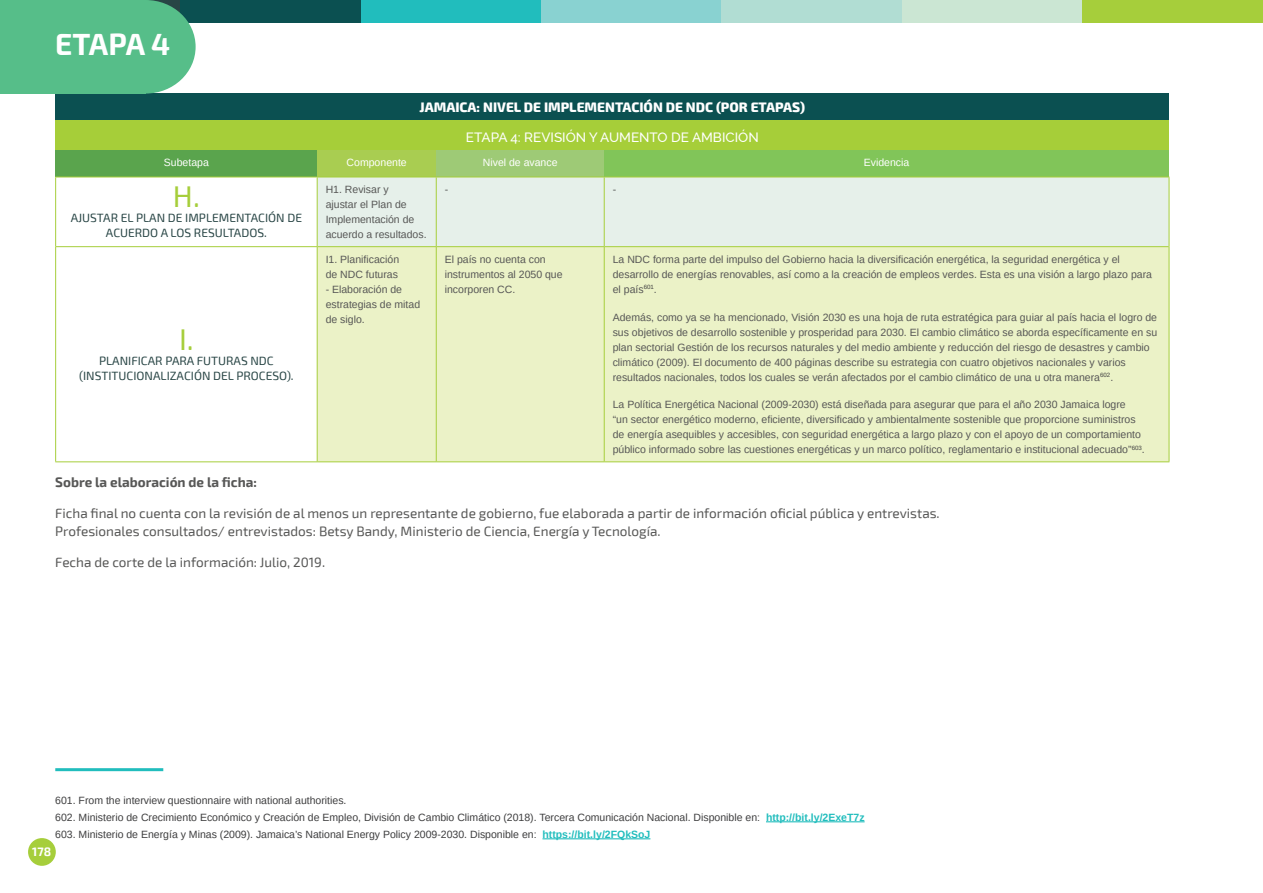
<style>
.page{position:relative;width:1263px;height:893px;background:#fff}
.page>*{position:absolute;margin:0;border:0;box-sizing:border-box;transform-origin:0 0}
._000etapas{font:700 30px "Exo 2";letter-spacing:-.015em;color:#fff}
.tex-intro-concep{font:30px "Exo 2";color:#a6ce3b}
.txt_parrafo{font:13.5px/18px "Exo 2";color:#575756}
._000tit_tabla_ficha{font:800 13.5px "Exo 2";color:#fff}
.tex-intro-concep-2{font:500 13.5px "Raleway";color:#fff}
.txt_parrafo-2{font:700 13.5px "Exo 2";color:#575756}
.tex-intro-concep-3{font:12px/15px "Exo 2";color:#284545;text-align:center}
.t1{font:700 12px "Exo 2";color:#fff}
._000text_tabla{font:10.5px/15px "Arimo";color:#575756}
._000nota_de_pie{font:10.5px "Arimo";color:#3e3e3f}
._000text_tabla-2{font:10.5px "Arimo";color:#fff}
.s1{font-weight:700;color:#21bdbd}
</style>
<div class="page">
<div style="left:0;top:0;width:180px;height:22px;background:#284545"></div>
<div style="left:180px;top:0;width:181px;height:22px;background:#0b5051"></div>
<div style="left:361px;top:0;width:180px;height:22px;background:#21bdbd"></div>
<div style="left:541px;top:0;width:181px;height:22px;background:#89d2d1"></div>
<div style="left:722px;top:0;width:180px;height:22px;background:#b1ddd3"></div>
<div style="left:902px;top:0;width:180px;height:22px;background:#cbe6d3"></div>
<div style="left:1082px;top:0;width:181px;height:22px;background:#a6ce3b"></div>
<div style="left:28px;top:838px;width:28px;height:28px;background:#a6ce3b;border-radius:50%"></div>
<div style="left:56px;top:94px;width:1113px;height:26px;background:#0b5051"></div>
<div style="left:56px;top:120px;width:1113px;height:30px;background:#a6ce39"></div>
<div style="left:56px;top:150px;width:261px;height:27px;background:#5aa44d"></div>
<div style="left:317px;top:150px;width:119px;height:27px;background:#a9cd51"></div>
<div style="left:436px;top:150px;width:168px;height:27px;background:#9eca76"></div>
<div style="left:604px;top:150px;width:565px;height:27px;background:#81c559"></div>
<svg style="left:56px;top:178px;width:261px;height:283px"></svg>
<div style="left:318px;top:178px;width:851px;height:68px;background:#e6f0ea"></div>
<div style="left:318px;top:247px;width:851px;height:214px;background:#ebf2c7"></div>
<hr style="left:55px;top:177px;width:262px;height:1px;background:#a6ce3b">
<hr style="left:55px;top:177px;width:1px;height:70px;background:#a6ce3b">
<hr style="left:55px;top:247px;width:1px;height:214px;background:#a6ce3b">
<hr style="left:56px;top:246px;width:262px;height:1px;background:#a6ce3b">
<hr style="left:55px;top:461px;width:262px;height:1px;background:#a6ce3b">
<hr style="left:317px;top:177px;width:1px;height:69px;background:#a6ce3b">
<hr style="left:317px;top:177px;width:119px;height:1px;background:#a6ce3b">
<hr style="left:436px;top:177px;width:168px;height:1px;background:#a6ce3b">
<hr style="left:604px;top:177px;width:565px;height:1px;background:#a6ce3b">
<hr style="left:436px;top:177px;width:1px;height:69px;background:#a6ce3b">
<hr style="left:604px;top:177px;width:1px;height:69px;background:#a6ce3b">
<hr style="left:1169px;top:177px;width:1px;height:70px;background:#a6ce3b">
<hr style="left:317px;top:247px;width:1px;height:214px;background:#a6ce3b">
<hr style="left:318px;top:246px;width:118px;height:1px;background:#a6ce3b">
<hr style="left:436px;top:246px;width:168px;height:1px;background:#a6ce3b">
<hr style="left:604px;top:246px;width:565px;height:1px;background:#a6ce3b">
<hr style="left:436px;top:247px;width:1px;height:214px;background:#a6ce3b">
<hr style="left:604px;top:247px;width:1px;height:214px;background:#a6ce3b">
<hr style="left:1169px;top:247px;width:1px;height:214px;background:#a6ce3b">
<hr style="left:317px;top:461px;width:119px;height:1px;background:#a6ce3b">
<hr style="left:436px;top:461px;width:168px;height:1px;background:#a6ce3b">
<hr style="left:604px;top:461px;width:565px;height:1px;background:#a6ce3b">
<hr style="left:55px;top:768px;width:108px;height:3px;background:#21bdbd">
<hr style="left:766px;top:821px;width:99px;height:1px;background:#21bdbd">
<hr style="left:542px;top:838px;width:108px;height:1px;background:#21bdbd">
<div style="left:0;top:0;width:146px;height:94px;background:#56be89"></div>
<div style="left:96px;top:0;width:100px;height:94px;background:#56be89;border-radius:50%"></div>
<p class="_000etapas" style="left:55px;top:27px;width:116px">ETAPA 4</p>
<p class="_000tit_tabla_ficha" style="left:419px;top:99px;width:387px">JAMAICA: NIVEL DE IMPLEMENTACIÓN DE NDC (POR ETAPAS)</p>
<p class="tex-intro-concep-2" style="left:466px;top:129px;width:294px">ETAPA 4: REVISIÓN Y AUMENTO DE AMBICIÓN</p>
<p class="_000text_tabla-2" style="left:164px;top:156px;width:46px">Subetapa</p>
<p class="_000text_tabla-2" style="left:347px;top:156px;width:62px">Componente</p>
<p class="_000text_tabla-2" style="left:483px;top:156px;width:76px">Nivel de avance</p>
<p class="_000text_tabla-2" style="left:864px;top:156px;width:47px">Evidencia</p>
<p class="tex-intro-concep" style="left:173px;top:179px;width:28px">H.</p>
<p class="tex-intro-concep-3" style="left:71px;top:211px;width:233px">AJUSTAR EL PLAN DE IMPLEMENTACIÓN DE<br>ACUERDO A LOS RESULTADOS.</p>
<p class="_000text_tabla" style="left:326px;top:182px;width:102px">H1. Revisar y<br>ajustar el Plan de<br>Implementación de acuerdo a resultados.</p>
<p class="_000text_tabla" style="left:445px;top:182px;width:5px">-</p>
<p class="_000text_tabla" style="left:613px;top:182px;width:5px">-</p>
<p class="tex-intro-concep" style="left:179px;top:322px;width:16px">I.</p>
<p class="tex-intro-concep-3" style="left:79px;top:353px;width:216px">PLANIFICAR PARA FUTURAS NDC (INSTITUCIONALIZACIÓN DEL PROCESO).</p>
<p class="_000text_tabla" style="left:326px;top:252px;width:75px">I1. Planificación de NDC futuras</p>
<p class="_000text_tabla" style="left:326px;top:282px;width:96px">- Elaboración de estrategias de mitad de siglo.</p>
<p class="_000text_tabla" style="left:445px;top:252px;width:119px">El país no cuenta con instrumentos al 2050 que incorporen CC.</p>
<p class="_000text_tabla" style="left:613px;top:252px;width:541px">La NDC forma parte del impulso del Gobierno hacia la diversificación energética, la seguridad energética y el desarrollo de energías renovables, así como a la creación de empleos verdes. Esta es una visión a largo plazo para el país<sup>601</sup>.</p>
<p class="_000text_tabla" style="left:613px;top:309px;width:546px">Además, como ya se ha mencionado, Visión 2030 es una hoja de ruta estratégica para guiar al país hacia el logro de sus objetivos de desarrollo sostenible y prosperidad para 2030. El cambio climático se aborda específicamente en su plan sectorial Gestión de los recursos naturales y del medio ambiente y reducción del riesgo de desastres y cambio climático (2009). El documento de 400 páginas describe su estrategia con cuatro objetivos nacionales y varios resultados nacionales, todos los cuales se verán afectados por el cambio climático de una u otra manera<sup>602</sup>.</p>
<p class="_000text_tabla" style="left:613px;top:397px;width:534px">La Política Energética Nacional (2009-2030) está diseñada para asegurar que para el año 2030 Jamaica logre<br>“un sector energético moderno, eficiente, diversificado y ambientalmente sostenible que proporcione suministros de energía asequibles y accesibles, con seguridad energética a largo plazo y con el apoyo de un comportamiento público informado sobre las cuestiones energéticas y un marco político, reglamentario e institucional adecuado”<sup>603</sup>.</p>
<p class="txt_parrafo-2" style="left:55px;top:474px;width:203px">Sobre la elaboración de la ficha:</p>
<p class="txt_parrafo" style="left:55px;top:504px;width:886px">Ficha final no cuenta con la revisión de al menos un representante de gobierno, fue elaborada a partir de información oficial pública y entrevistas.<br>Profesionales consultados/ entrevistados: Betsy Bandy, Ministerio de Ciencia, Energía y Tecnología.</p>
<p class="txt_parrafo" style="left:55px;top:553px;width:271px">Fecha de corte de la información: Julio, 2019.</p>
<p class="_000nota_de_pie" style="left:55px;top:793px;width:293px">601. From the interview questionnaire with national authorities.</p>
<p class="_000nota_de_pie" style="left:55px;top:810px;width:811px">602. Ministerio de Crecimiento Económico y Creación de Empleo, División de Cambio Climático (2018). Tercera Comunicación Nacional. Disponible en: <span class="s1">http://bit.ly/2ExeT7z</span></p>
<p class="_000nota_de_pie" style="left:55px;top:827px;width:597px">603. Ministerio de Energía y Minas (2009). Jamaica’s National Energy Policy 2009-2030. Disponible en: <span class="s1">https://bit.ly/2FQkSoJ</span></p>
<p class="t1" style="left:32px;top:844px;width:20px">178</p>
</div>
